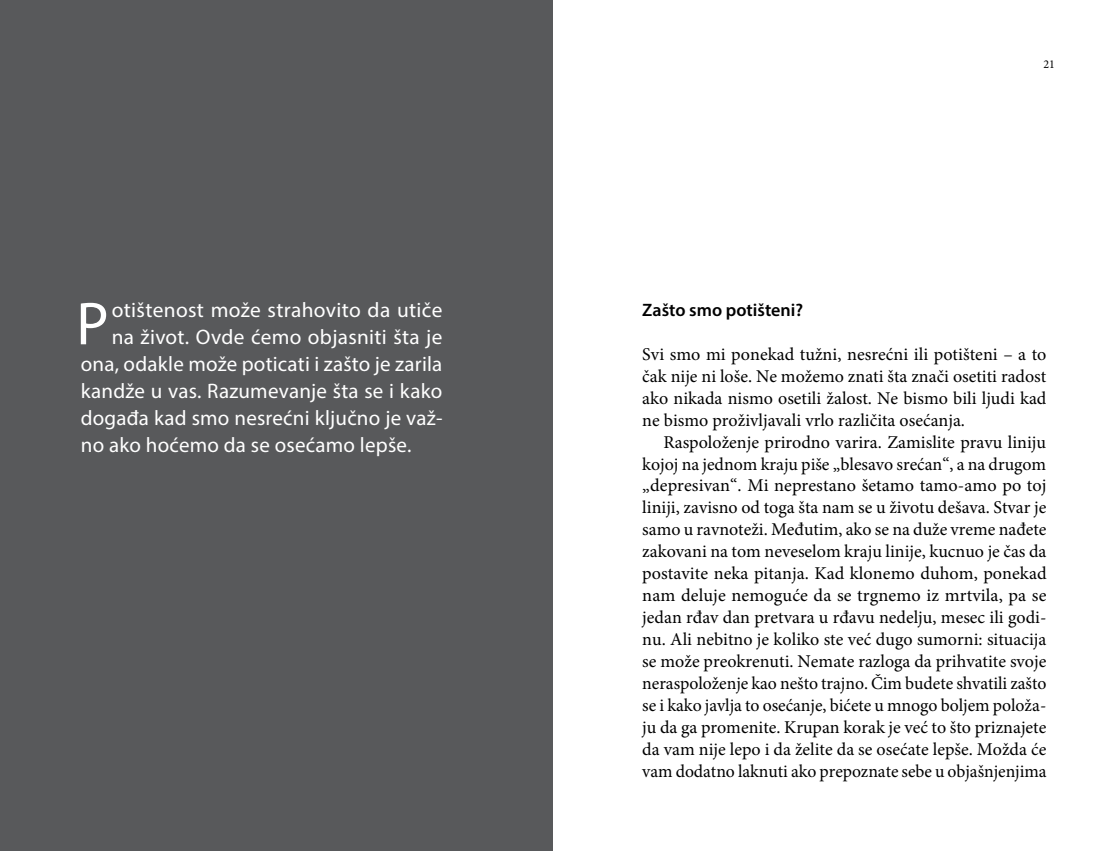
<style>
.page{position:relative;width:1106px;height:851px;background:#fff}
.page>*{position:absolute;margin:0;border:0;box-sizing:border-box;transform-origin:0 0}
.t1{font:61.05px "Myriad Pro";color:#fff}
.t2{font:21px "Myriad Pro";letter-spacing:.01em;color:#fff}
.t3{font:18px/21.9px "Minion Pro";color:#000;text-align:justify}
.t4{font:600 18px "Myriad Pro";color:#000}
.t5{font:12px "Minion Pro";color:#000}
</style>
<div class="page">
<div style="left:0;top:0;width:553px;height:850px;background:#58595b"></div>
<h1 class="t1" style="left:76px;top:286px;width:34px">P</h1>
<p class="t2" style="left:112px;top:297px;width:332px">otištenost može strahovito da utiče</p>
<p class="t2" style="left:112px;top:324px;width:332px">na život. Ovde ćemo objasniti šta je</p>
<p class="t2" style="left:81px;top:351px;width:363px">ona, odakle može poticati i zašto je zarila</p>
<p class="t2" style="left:81px;top:378px;width:363px">kandže u vas. Razumevanje šta se i kako</p>
<p class="t2" style="left:81px;top:405px;width:363px">događa kad smo nesrećni ključno je važ-</p>
<p class="t2" style="left:81px;top:432px;width:332px">no ako hoćemo da se osećamo lepše.</p>
<p class="t5" style="left:1043px;top:56px;width:13px">21</p>
<p class="t4" style="left:642px;top:298px;width:162px">Zašto smo potišteni?</p>
<p class="t3" style="left:642px;top:343px;width:406px">Svi smo mi ponekad tužni, nesrećni ili potišteni – a to čak nije ni loše. Ne možemo znati šta znači osetiti radost ako nikada nismo osetili žalost. Ne bismo bili ljudi kad ne bismo proživljavali vrlo različita osećanja.</p>
<p class="t3" style="left:642px;top:431px;width:406px;text-indent:21px">Raspoloženje prirodno varira. Zamislite pravu liniju kojoj na jednom kraju piše „blesavo srećan“, a na drugom „depresivan“. Mi neprestano šetamo tamo-amo po toj liniji, zavisno od toga šta nam se u životu dešava. Stvar je samo u ravnoteži. Međutim, ako se na duže vreme nađete zakovani na tom neveselom kraju linije, kucnuo je čas da postavite neka pitanja. Kad klonemo duhom, ponekad nam deluje nemoguće da se trgnemo iz mrtvila, pa se jedan rđav dan pretvara u rđavu nedelju, mesec ili godi&shy;nu. Ali nebitno je koliko ste već dugo sumorni: situacija se može preokrenuti. Nemate razloga da prihvatite svoje neraspoloženje kao nešto trajno. Čim budete shvatili zašto se i kako javlja to osećanje, bićete u mnogo boljem položa&shy;ju da ga promenite. Krupan korak je već to što priznajete da vam nije lepo i da želite da se osećate lepše. Možda će vam dodatno laknuti ako prepoznate sebe u objašnjenjima</p>
</div>
